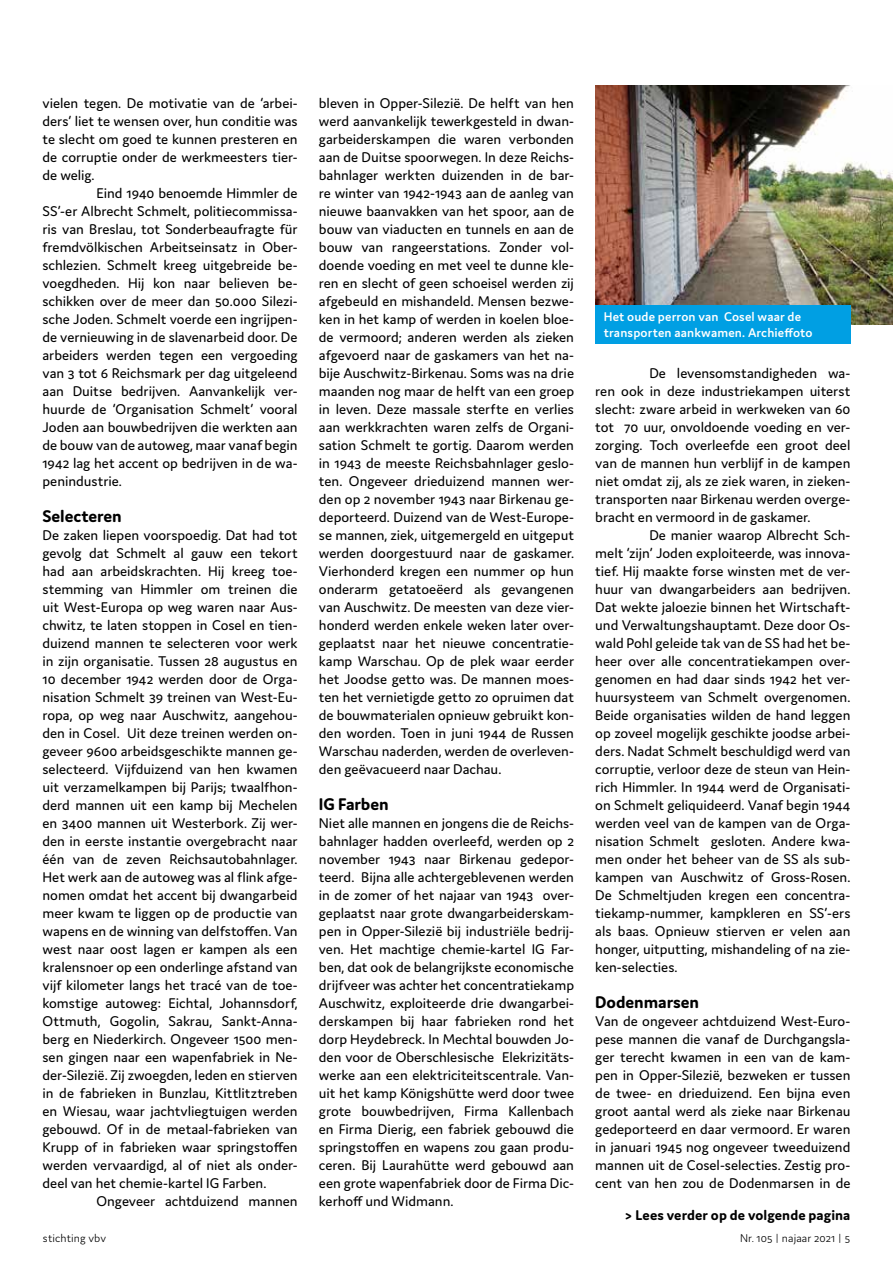
<style>
.page{position:relative;width:893px;height:1263px;background:#fff}
.page>*{position:absolute;margin:0;border:0;box-sizing:border-box;transform-origin:0 0}
.t1{font:700 18px "Domus";letter-spacing:-.005em;color:#000}
.t2{font:15px/18px "Domus";color:#000;text-align:justify}
.t3{font:700 15px "Domus";letter-spacing:.005em;color:#000}
.t4{font:600 13.5px/16.2px "Domus";letter-spacing:.01em;color:#fff}
.t5{font:300 12px "Domus";letter-spacing:.005em;color:#000}
</style>
<div class="page">
<img style="left:595px;top:85px;width:298px;height:239px">
<div style="left:595px;top:305px;width:255px;height:38px;background:#009fe3"></div>
<p class="t2" style="left:43px;top:94px;width:257px">vielen tegen. De motivatie van de ‘arbei&shy;ders’ liet te wensen over, hun conditie was te slecht om goed te kunnen presteren en de corruptie onder de werkmeesters tier&shy;de welig.</p>
<p class="t2" style="left:43px;top:184px;width:257px;text-indent:54px">Eind 1940 benoemde Himmler de SS’-er Albrecht Schmelt, politiecommissa&shy;ris van Breslau, tot Sonderbeaufragte für fremdvölkischen Arbeitseinsatz in Ober&shy;schlezien. Schmelt kreeg uitgebreide be&shy;voegdheden. Hij kon naar believen be&shy;schikken over de meer dan 50.000 Silezi&shy;sche Joden. Schmelt voerde een ingrijpen&shy;de vernieuwing in de slavenarbeid door. De arbeiders werden tegen een vergoeding van 3 tot 6 Reichsmark per dag uitgeleend aan Duitse bedrijven. Aanvankelijk ver&shy;huurde de ‘Organisation Schmelt’ vooral Joden aan bouwbedrijven die werkten aan de bouw van de autoweg, maar vanaf begin 1942 lag het accent op bedrijven in de wa&shy;penindustrie.</p>
<p class="t1" style="left:43px;top:506px;width:81px">Selecteren</p>
<p class="t2" style="left:43px;top:526px;width:257px">De zaken liepen voorspoedig. Dat had tot gevolg dat Schmelt al gauw een tekort had aan arbeidskrachten. Hij kreeg toe&shy;stemming van Himmler om treinen die uit West-Europa op weg waren naar Aus&shy;chwitz, te laten stoppen in Cosel en tien&shy;duizend mannen te selecteren voor werk in zijn organisatie. Tussen 28 augustus en 10 december 1942 werden door de Orga&shy;nisation Schmelt 39 treinen van West-Eu&shy;ropa, op weg naar Auschwitz, aangehou&shy;den in Cosel. Uit deze treinen werden on&shy;geveer 9600 arbeidsgeschikte mannen ge&shy;selecteerd. Vijfduizend van hen kwamen uit verzamelkampen bij Parijs; twaalfhon&shy;derd mannen uit een kamp bij Mechelen en 3400 mannen uit Westerbork. Zij wer&shy;den in eerste instantie overgebracht naar één van de zeven Reichsautobahnlager.<br>Het werk aan de autoweg was al flink afge&shy;nomen omdat het accent bij dwangarbeid meer kwam te liggen op de productie van wapens en de winning van delfstoffen. Van west naar oost lagen er kampen als een kralensnoer op een onderlinge afstand van vijf kilometer langs het tracé van de toe&shy;komstige autoweg: Eichtal, Johannsdorf, Ottmuth, Gogolin, Sakrau, Sankt-Anna&shy;berg en Niederkirch. Ongeveer 1500 men&shy;sen gingen naar een wapenfabriek in Ne&shy;der-Silezië. Zij zwoegden, leden en stierven in de fabrieken in Bunzlau, Kittlitztreben en Wiesau, waar jachtvliegtuigen werden gebouwd. Of in de metaal-fabrieken van Krupp of in fabrieken waar springstoffen werden vervaardigd, al of niet als onder&shy;deel van het chemie-kartel IG Farben.</p>
<p class="t2" style="left:97px;top:1192px;width:203px">Ongeveer achtduizend mannen</p>
<p class="t2" style="left:319px;top:94px;width:257px">bleven in Opper-Silezië. De helft van hen werd aanvankelijk tewerkgesteld in dwan&shy;garbeiderskampen die waren verbonden aan de Duitse spoorwegen. In deze Reichs&shy;bahnlager werkten duizenden in de bar&shy;re winter van 1942-1943 aan de aanleg van nieuwe baanvakken van het spoor, aan de bouw van viaducten en tunnels en aan de bouw van rangeerstations. Zonder vol&shy;doende voeding en met veel te dunne kle&shy;ren en slecht of geen schoeisel werden zij afgebeuld en mishandeld. Mensen bezwe&shy;ken in het kamp of werden in koelen bloe&shy;de vermoord; anderen werden als zieken afgevoerd naar de gaskamers van het na&shy;bije Auschwitz-Birkenau. Soms was na drie maanden nog maar de helft van een groep in leven. Deze massale sterfte en verlies aan werkkrachten waren zelfs de Organi&shy;sation Schmelt te gortig. Daarom werden in 1943 de meeste Reichsbahnlager geslo&shy;ten. Ongeveer drieduizend mannen wer&shy;den op 2 november 1943 naar Birkenau ge&shy;deporteerd. Duizend van de West-Europe&shy;se mannen, ziek, uitgemergeld en uitgeput werden doorgestuurd naar de gaskamer.<br>Vierhonderd kregen een nummer op hun onderarm getatoeëerd als gevangenen van Auschwitz. De meesten van deze vier&shy;honderd werden enkele weken later over&shy;geplaatst naar het nieuwe concentratie&shy;kamp Warschau. Op de plek waar eerder het Joodse getto was. De mannen moes&shy;ten het vernietigde getto zo opruimen dat de bouwmaterialen opnieuw gebruikt kon&shy;den worden. Toen in juni 1944 de Russen Warschau naderden, werden de overleven&shy;den geëvacueerd naar Dachau.</p>
<p class="t1" style="left:319px;top:794px;width:71px">IG Farben</p>
<p class="t2" style="left:319px;top:814px;width:257px">Niet alle mannen en jongens die de Reichs&shy;bahnlager hadden overleefd, werden op 2 november 1943 naar Birkenau gedepor&shy;teerd. Bijna alle achtergeblevenen werden in de zomer of het najaar van 1943 over&shy;geplaatst naar grote dwangarbeiderskam&shy;pen in Opper-Silezië bij industriële bedrij&shy;ven. Het machtige chemie-kartel IG Far&shy;ben, dat ook de belangrijkste economische drijfveer was achter het concentratiekamp Auschwitz, exploiteerde drie dwangarbei&shy;derskampen bij haar fabrieken rond het dorp Heydebreck. In Mechtal bouwden Jo&shy;den voor de Oberschlesische Elekrizitäts&shy;werke aan een elektriciteitscentrale. Van&shy;uit het kamp Königshütte werd door twee grote bouwbedrijven, Firma Kallenbach en Firma Dierig, een fabriek gebouwd die springstoffen en wapens zou gaan produ&shy;ceren. Bij Laurahütte werd gebouwd aan een grote wapenfabriek door de Firma Dic&shy;kerhoff und Widmann.</p>
<p class="t4" style="left:604px;top:308px;width:210px">Het oude perron van Cosel waar de transporten aankwamen. Archieffoto</p>
<p class="t2" style="left:595px;top:364px;width:257px;text-indent:54px">De levensomstandigheden wa&shy;ren ook in deze industriekampen uiterst slecht: zware arbeid in werkweken van 60 tot 70 uur, onvoldoende voeding en ver&shy;zorging. Toch overleefde een groot deel van de mannen hun verblijf in de kampen niet omdat zij, als ze ziek waren, in zieken&shy;transporten naar Birkenau werden overge&shy;bracht en vermoord in de gaskamer.</p>
<p class="t2" style="left:595px;top:526px;width:257px;text-indent:54px">De manier waarop Albrecht Sch&shy;melt ‘zijn’ Joden exploiteerde, was innova&shy;tief. Hij maakte forse winsten met de ver&shy;huur van dwangarbeiders aan bedrijven.<br>Dat wekte jaloezie binnen het Wirtschaft&shy;und Verwaltungshauptamt. Deze door Os&shy;wald Pohl geleide tak van de SS had het be&shy;heer over alle concentratiekampen over&shy;genomen en had daar sinds 1942 het ver&shy;huursysteem van Schmelt overgenomen.<br>Beide organisaties wilden de hand leggen op zoveel mogelijk geschikte joodse arbei&shy;ders. Nadat Schmelt beschuldigd werd van corruptie, verloor deze de steun van Hein&shy;rich Himmler. In 1944 werd de Organisati&shy;on Schmelt geliquideerd. Vanaf begin 1944 werden veel van de kampen van de Orga&shy;nisation Schmelt gesloten. Andere kwa&shy;men onder het beheer van de SS als sub&shy;kampen van Auschwitz of Gross-Rosen.<br>De Schmeltjuden kregen een concentra&shy;tiekamp-nummer, kampkleren en SS’-ers als baas. Opnieuw stierven er velen aan honger, uitputting, mishandeling of na zie&shy;ken-selecties.</p>
<p class="t1" style="left:595px;top:992px;width:105px">Dodenmarsen</p>
<p class="t2" style="left:595px;top:1012px;width:257px">Van de ongeveer achtduizend West-Euro&shy;pese mannen die vanaf de Durchgangsla&shy;ger terecht kwamen in een van de kam&shy;pen in Opper-Silezië, bezweken er tussen de twee- en drieduizend. Een bijna even groot aantal werd als zieke naar Birkenau gedeporteerd en daar vermoord. Er waren in januari 1945 nog ongeveer tweeduizend mannen uit de Cosel-selecties. Zestig pro&shy;cent van hen zou de Dodenmarsen in de</p>
<p class="t3" style="left:624px;top:1207px;width:227px">&gt; Lees verder op de volgende pagina</p>
<p class="t5" style="left:43px;top:1232px;width:65px">stichting vbv</p>
<p class="t5" style="left:740px;top:1232px;width:111px">Nr. 105 | najaar 2021 | 5</p>
</div>
